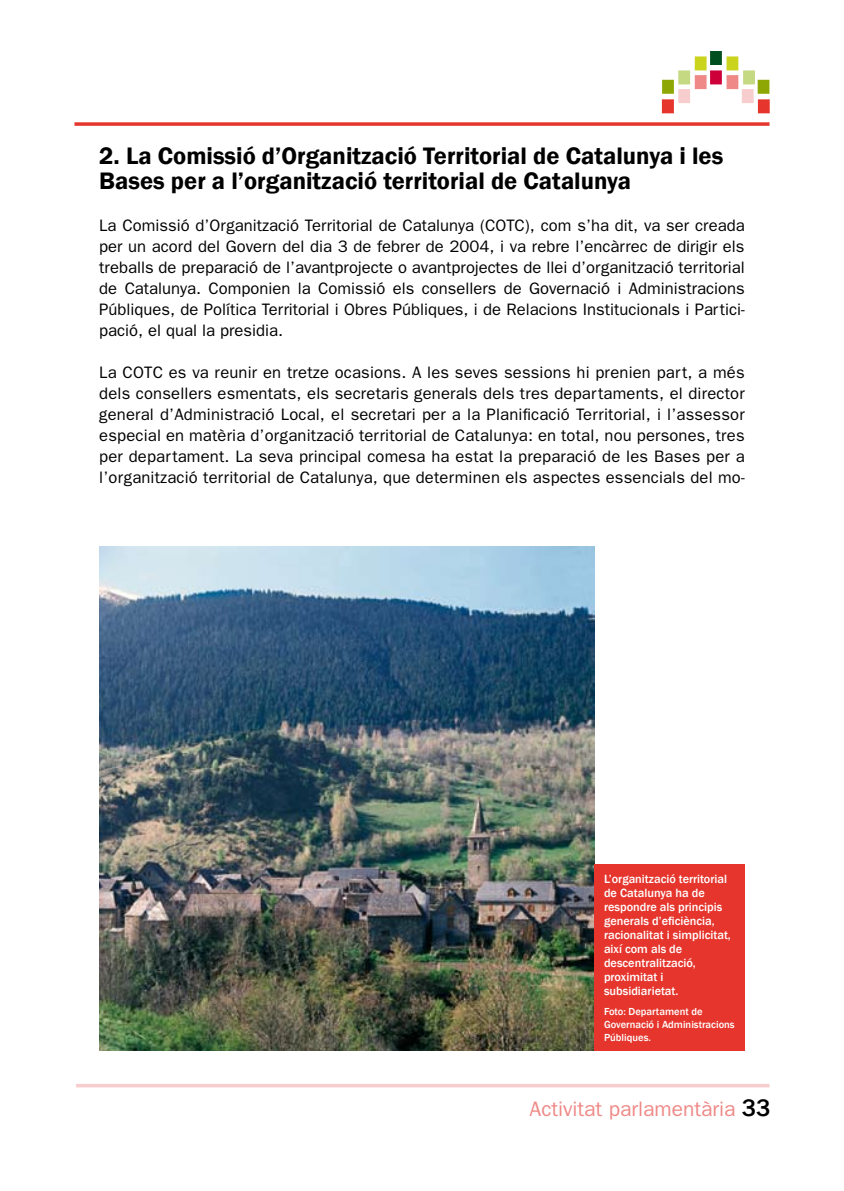
<style>
.page{position:relative;width:844px;height:1191px;background:#fff}
.page>*{position:absolute;margin:0;border:0;box-sizing:border-box;transform-origin:0 0}
.t1{font:600 24.5px/24.5px "Franklin Gothic";color:#000}
.t2{font:21px "Franklin Gothic";color:#ef8987}
.t3{font:16.62px/21px "Franklin Gothic";letter-spacing:.01em;color:#000;text-align:justify}
.t4{font:500 12.25px/14px "Franklin Gothic";color:#fff}
.t5{font:500 10.5px/12.6px "Franklin Gothic";color:#fff}
.s1{font-weight:500;font-size:24.5px;color:#000}
</style>
<div class="page">
<hr style="left:76px;top:1084px;width:693px;height:3px;background:#f8cdce">
<div style="left:661px;top:99px;width:12px;height:14px;border:6px solid #e5352c"></div>
<div style="left:662px;top:80px;width:11px;height:14px;border:6px solid #8fa704"></div>
<div style="left:678px;top:89px;width:12px;height:14px;border:6px solid #f8cdce"></div>
<div style="left:678px;top:70px;width:12px;height:14px;border:6px solid #c5d882"></div>
<div style="left:694px;top:75px;width:12px;height:14px;border:6px solid #ef8987"></div>
<div style="left:694px;top:56px;width:12px;height:14px;border:6px solid #cbd41d"></div>
<div style="left:726px;top:75px;width:12px;height:14px;border:6px solid #ef8987"></div>
<div style="left:726px;top:56px;width:12px;height:14px;border:6px solid #cbd41d"></div>
<div style="left:743px;top:70px;width:11px;height:14px;border:6px solid #c5d882"></div>
<div style="left:757px;top:80px;width:12px;height:14px;border:6px solid #8fa704"></div>
<div style="left:709px;top:70px;width:12px;height:14px;border:6px solid #cd003a"></div>
<div style="left:709px;top:51px;width:12px;height:14px;border:6px solid #00501f"></div>
<div style="left:757px;top:99px;width:12px;height:14px;border:6px solid #e5352c"></div>
<div style="left:741px;top:89px;width:12px;height:14px;border:6px solid #f8cdce"></div>
<svg style="left:74px;top:122px;width:695px;height:4px;background:#e74d45"></svg>
<img style="left:99px;top:546px;width:495px;height:504px">
<div style="left:594px;top:864px;width:150px;height:186px;background:#e5352c"></div>
<h1 class="t1" style="left:99px;top:144px;width:625px">2. La Comissió d’Organització Territorial de Catalunya i les<br>Bases per a l’organització territorial de Catalunya</h1>
<p class="t3" style="left:99px;top:214px;width:646px">La Comissió d’Organització Territorial de Catalunya (COTC), com s’ha dit, va ser creada per un acord del Govern del dia 3 de febrer de 2004, i va rebre l’encàrrec de dirigir els treballs de preparació de l’avantprojecte o avantprojectes de llei d’organització territorial de Catalunya. Componien la Comissió els consellers de Governació i Administracions Públiques, de Política Territorial i Obres Públiques, i de Relacions Institucionals i Partici&shy;pació, el qual la presidia.</p>
<p class="t3" style="left:99px;top:361px;width:646px">La COTC es va reunir en tretze ocasions. A les seves sessions hi prenien part, a més dels consellers esmentats, els secretaris generals dels tres departaments, el director general d’Administració Local, el secretari per a la Planificació Territorial, i l’assessor especial en matèria d’organització territorial de Catalunya: en total, nou persones, tres per departament. La seva principal comesa ha estat la preparació de les Bases per a l’organització territorial de Catalunya, que determinen els aspectes essencials del mo-</p>
<p class="t4" style="left:604px;top:872px;width:128px">L’organització territorial de Catalunya ha de respondre als principis generals d’eficiència, racionalitat i simplicitat, així com als de descentralització, proximitat i subsidiarietat.</p>
<p class="t5" style="left:604px;top:1005px;width:132px">Foto: Departament de<br>Governació i Administracions<br>Públiques.</p>
<p class="t2" style="left:529px;top:1097px;width:242px">Activitat parlamentària <span class="s1">33</span></p>
</div>
